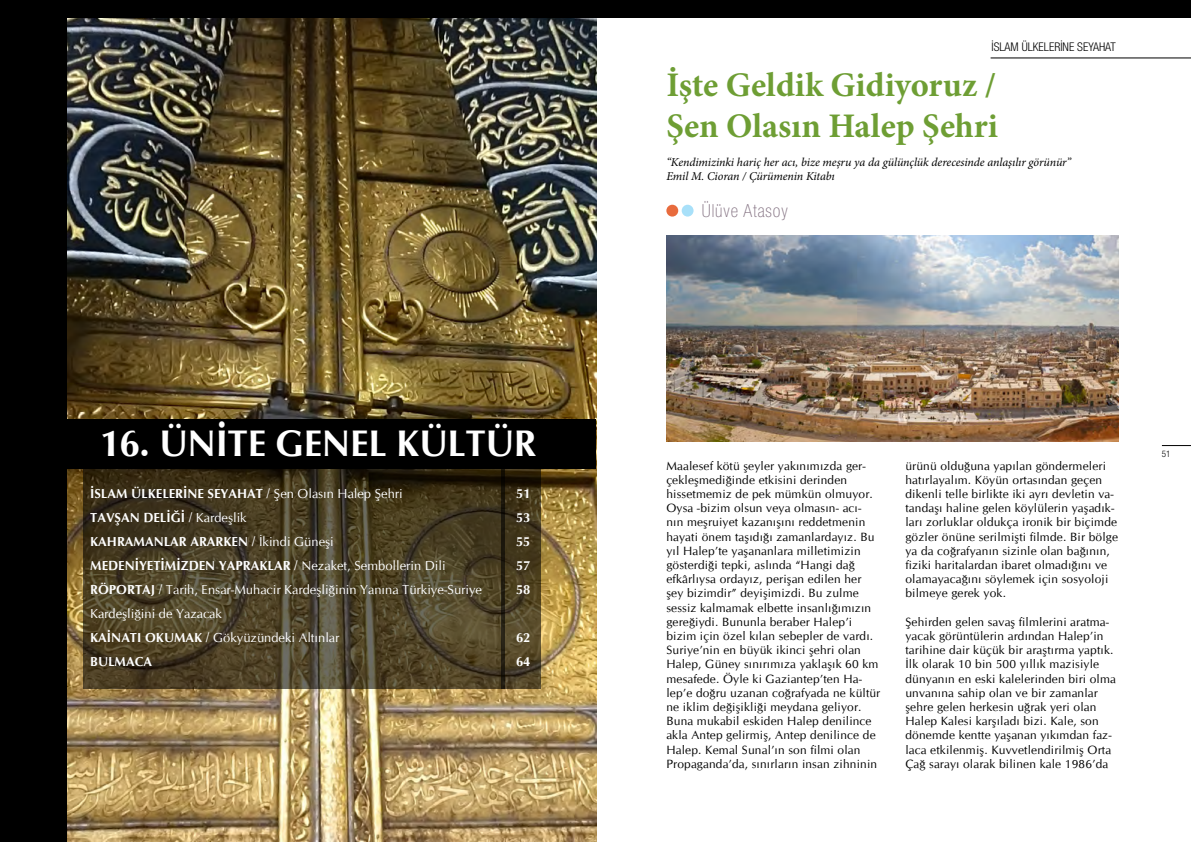
<style>
.page{position:relative;width:1191px;height:842px;background:#fff}
.page>*{position:absolute;margin:0;border:0;box-sizing:border-box;transform-origin:0 0}
.t1{font:700 37px "CG Omega";letter-spacing:-.01em;color:#fff}
.t2{font:700 34.5px/41.4px "Minion Pro";color:#6e9e34}
.t3{font:100 condensed 18px "Helvetica Neue LT Pro";letter-spacing:.05em;color:#827080}
.t4{font:13px/24px "CG Omega";color:#fff}
.t5{font:700 13px/24px "CG Omega";color:#fff;text-align:justify}
.t6{font:12px/14.2px "CG Omega";letter-spacing:.015em;color:#000}
.t7{font:italic 12px/14.4px "Minion Pro";letter-spacing:-.01em;color:#000}
.t8{font:300 condensed 12px "Helvetica Neue LT Pro";color:#000}
.t9{font:300 condensed 9px "Helvetica Neue LT Pro";color:#000}
.s1{font-weight:700}
</style>
<div class="page">
<hr style="left:1161px;top:445px;width:30px;height:1px;background:#000">
<img style="left:66px;top:18px;width:530px;height:824px">
<div style="left:57px;top:420px;width:539px;height:49px;background:#000"></div>
<div style="left:0;top:0;width:66px;height:842px;background:#000"></div>
<svg style="left:83px;top:469px;width:457px;height:220px;background:#483e25"></svg>
<hr style="left:502px;top:468px;width:3px;height:221px;background:#000">
<hr style="left:990px;top:58px;width:201px;height:1px;background:#000">
<div style="left:0;top:0;width:1191px;height:18px;background:#000"></div>
<img style="left:666px;top:235px;width:452px;height:207px">
<div style="left:666px;top:205px;width:12px;height:12px;background:#e86b3d;border-radius:50%"></div>
<div style="left:681px;top:205px;width:12px;height:12px;background:#a8e0f9;border-radius:50%"></div>
<h1 class="t1" style="left:99px;top:419px;width:438px">16. ÜNİTE GENEL KÜLTÜR</h1>
<p class="t4" style="left:90px;top:482px;width:393px"><span class="s1">İSLAM ÜLKELERİNE SEYAHAT /</span> Şen Olasın Halep Şehri<br><span class="s1">TAVŞAN DELİĞİ /</span> Kardeşlik<br><span class="s1">KAHRAMANLAR ARARKEN /</span> İkindi Güneşi<br><span class="s1">MEDENİYETİMİZDEN YAPRAKLAR /</span> Nezaket, Sembollerin Dili <span class="s1">RÖPORTAJ /</span> Tarih, Ensar-Muhacir Kardeşliğinin Yanına Türkiye-Suriye Kardeşliğini de Yazacak<br><span class="s1">KAİNATI OKUMAK /</span> Gökyüzündeki Altınlar<br><span class="s1">BULMACA</span></p>
<p class="t5" style="left:516px;top:482px;width:16px">51<br>53<br>55<br>57<br>58</p>
<p class="t5" style="left:516px;top:626px;width:16px">62<br>64</p>
<p class="t8" style="left:991px;top:40px;width:126px">İSLAM ÜLKELERİNE SEYAHAT</p>
<h2 class="t2" style="left:666px;top:64px;width:333px">İşte Geldik Gidiyoruz /<br>Şen Olasın Halep Şehri</h2>
<p class="t7" style="left:666px;top:155px;width:406px">“Kendimizinki hariç her acı, bize meşru ya da gülünçlük derecesinde anlaşılır görünür”<br>Emil M. Cioran / Çürümenin Kitabı</p>
<h3 class="t3" style="left:702px;top:200px;width:87px">Ülüve Atasoy</h3>
<p class="t6" style="left:666px;top:458px;width:215px">Maalesef kötü şeyler yakınımızda ger&shy;çekleşmediğinde etkisini derinden hissetmemiz de pek mümkün olmuyor.<br>Oysa -bizim olsun veya olmasın- acı&shy;nın meşruiyet kazanışını reddetmenin hayati önem taşıdığı zamanlardayız. Bu yıl Halep’te yaşananlara milletimizin gösterdiği tepki, aslında “Hangi dağ efkârlıysa ordayız, perişan edilen her şey bizimdir” deyişimizdi. Bu zulme sessiz kalmamak elbette insanlığımızın gereğiydi. Bununla beraber Halep’i bizim için özel kılan sebepler de vardı.<br>Suriye’nin en büyük ikinci şehri olan Halep, Güney sınırımıza yaklaşık 60 km mesafede. Öyle ki Gaziantep’ten Ha&shy;lep’e doğru uzanan coğrafyada ne kültür ne iklim değişikliği meydana geliyor.<br>Buna mukabil eskiden Halep denilince akla Antep gelirmiş, Antep denilince de Halep. Kemal Sunal’ın son filmi olan Propaganda’da, sınırların insan zihninin</p>
<p class="t6" style="left:905px;top:458px;width:214px">ürünü olduğuna yapılan göndermeleri hatırlayalım. Köyün ortasından geçen dikenli telle birlikte iki ayrı devletin va&shy;tandaşı haline gelen köylülerin yaşadık&shy;ları zorluklar oldukça ironik bir biçimde gözler önüne serilmişti filmde. Bir bölge ya da coğrafyanın sizinle olan bağının, fiziki haritalardan ibaret olmadığını ve olamayacağını söylemek için sosyoloji bilmeye gerek yok.</p>
<p class="t6" style="left:905px;top:615px;width:212px">Şehirden gelen savaş filmlerini aratma&shy;yacak görüntülerin ardından Halep’in tarihine dair küçük bir araştırma yaptık.<br>İlk olarak 10 bin 500 yıllık mazisiyle dünyanın en eski kalelerinden biri olma unvanına sahip olan ve bir zamanlar şehre gelen herkesin uğrak yeri olan Halep Kalesi karşıladı bizi. Kale, son dönemde kentte yaşanan yıkımdan faz&shy;laca etkilenmiş. Kuvvetlendirilmiş Orta Çağ sarayı olarak bilinen kale 1986’da</p>
<p class="t9" style="left:1162px;top:448px;width:10px">51</p>
</div>
